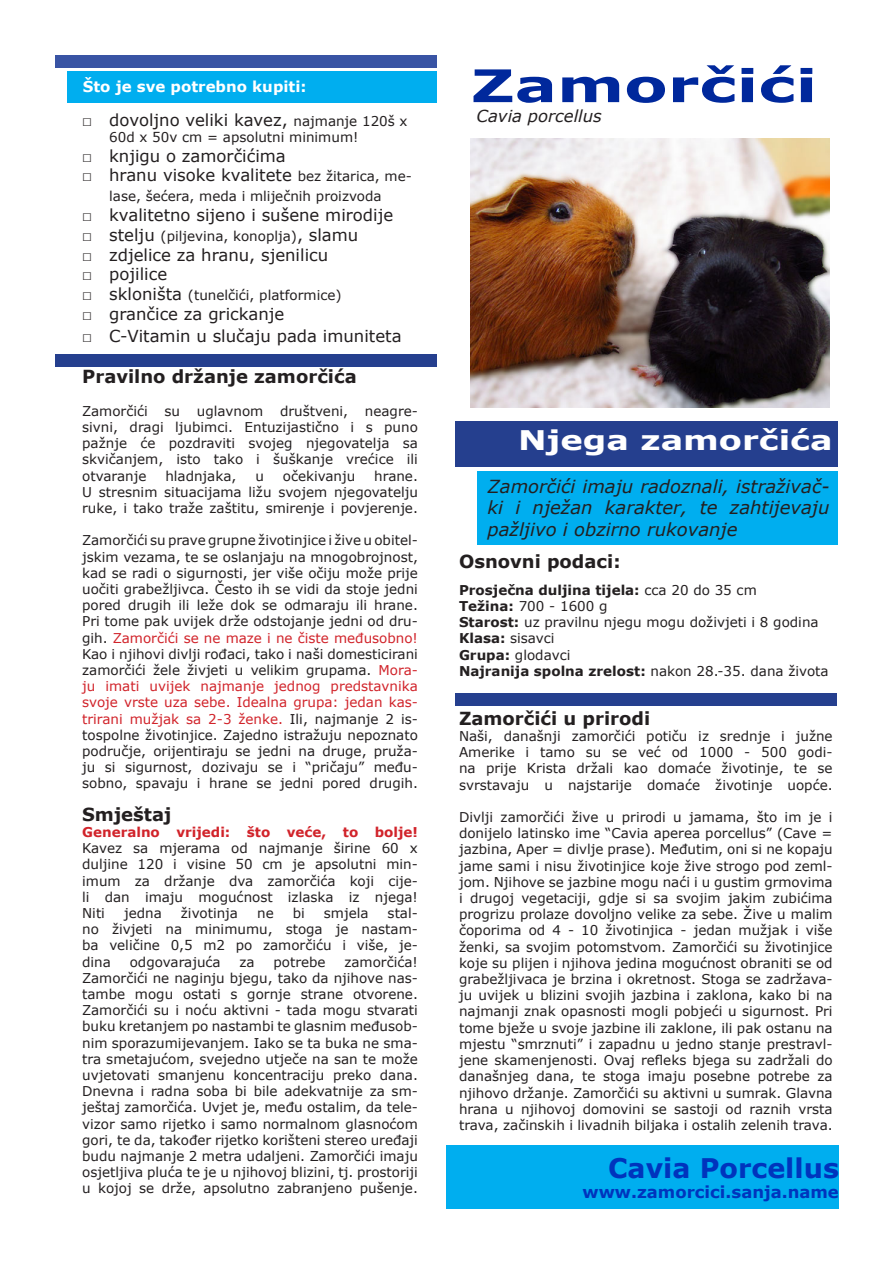
<style>
.page{position:relative;width:893px;height:1263px;background:#fff}
.page>*{position:absolute;margin:0;border:0;box-sizing:border-box;transform-origin:0 0}
.t1{font:700 45px "Verdana";color:#00289c;scale:1.41 1}
.t2{font:700 27px "Verdana";color:#fff;scale:1.25 1}
.t3{font:700 27px "Verdana";color:#0034bd}
.t4{font:italic 18px/21.6px "Verdana";color:#231f20;text-align:justify}
.t5{font:700 18px "Verdana";color:#231f20}
.t6{font:16.5px "Verdana";color:#231f20}
.t7{font:700 16.5px "Verdana";color:#0034bd}
.t8{font:italic 16.5px "Verdana";color:#231f20}
.t9{font:700 15px "Verdana";color:#fff}
.t10{font:13.5px/16.2px "Verdana";color:#231f20;text-align:justify}
.t11{font:700 13.5px "Verdana";color:#231f20}
.t12{font:700 13.5px "Verdana";color:#d1232a}
.s1{font-size:13.5px}
.s2{font-size:16.5px}
.s3{color:#d1232a}
.s4{font-weight:400}
.s5{font-weight:700}
</style>
<div class="page">
<div style="left:456px;top:421px;width:382px;height:45px;background:#253f8e"></div>
<div style="left:477px;top:471px;width:361px;height:74px;background:#00aeef"></div>
<div style="left:68px;top:71px;width:369px;height:32px;background:#00aeef"></div>
<div style="left:55px;top:55px;width:382px;height:12px;background:#3954a4"></div>
<div style="left:55px;top:355px;width:382px;height:12px;background:#253f8e"></div>
<div style="left:455px;top:693px;width:382px;height:12px;background:#253f8e"></div>
<div style="left:446px;top:1146px;width:393px;height:63px;background:#00aeef"></div>
<img style="left:471px;top:138px;width:358px;height:269px">
<p class="t9" style="left:83px;top:76px;width:225px">Što je sve potrebno kupiti:</p>
<p class="t6" style="left:82px;top:108px;width:327px">□ dovoljno veliki kavez, <span class="s1">najmanje 120š x</span></p>
<p class="t10" style="left:109px;top:129px;width:251px">60d x 50v cm = apsolutni minimum!</p>
<p class="t6" style="left:82px;top:144px;width:205px">□ knjigu o zamorčićima</p>
<p class="t6" style="left:82px;top:164px;width:331px">□ hranu visoke kvalitete <span class="s1">bez žitarica, me-</span></p>
<p class="t10" style="left:109px;top:188px;width:274px">lase, šećera, meda i mliječnih proizvoda</p>
<p class="t6" style="left:82px;top:204px;width:312px">□ kvalitetno sijeno i sušene mirodije</p>
<p class="t10" style="left:82px;top:228px;width:278px"><span class="s2">□ stelju</span> (piljevina, konoplja)<span class="s2">, slamu</span></p>
<p class="t6" style="left:82px;top:243px;width:248px">□ zdjelice za hranu, sjenilicu</p>
<p class="t6" style="left:82px;top:263px;width:86px">□ pojilice</p>
<p class="t10" style="left:82px;top:287px;width:261px"><span class="s2">□ skloništa</span> (tunelčići, platformice)</p>
<p class="t6" style="left:82px;top:303px;width:204px">□ grančice za grickanje</p>
<p class="t6" style="left:82px;top:324px;width:321px">□ C-Vitamin u slučaju pada imuniteta</p>
<p class="t5" style="left:82px;top:364px;width:276px">Pravilno držanje zamorčića</p>
<p class="t10" style="left:82px;top:403px;width:337px">Zamorčići su uglavnom društveni, neagre&shy;sivni, dragi ljubimci. Entuzijastično i s puno pažnje će pozdraviti svojeg njegovatelja sa skvičanjem, isto tako i šuškanje vrećice ili otvaranje</p>
<p class="t10" style="left:165px;top:467px;width:73px">hladnjaka,</p>
<p class="t10" style="left:255px;top:467px;width:10px">u</p>
<p class="t10" style="left:283px;top:467px;width:74px">očekivanju</p>
<p class="t10" style="left:374px;top:467px;width:45px">hrane.</p>
<p class="t10" style="left:82px;top:484px;width:337px">U stresnim situacijama ližu svojem njegovatelju ruke, i tako traže zaštitu, smirenje i povjerenje.</p>
<p class="t10" style="left:82px;top:532px;width:337px">Zamorčići su prave grupne životinjice i žive u obitel&shy;jskim vezama, te se oslanjaju na mnogobrojnost, kad se radi o sigurnosti, jer više očiju može prije uočiti grabežljivca. Često ih se vidi da stoje jedni pored drugih ili leže dok se odmaraju ili hrane.<br>Pri tome pak uvijek drže odstojanje jedni od dru&shy;gih. <span class="s3">Zamorčići se ne maze i ne čiste međusobno!</span></p>
<p class="t10" style="left:82px;top:646px;width:337px">Kao i njihovi divlji rođaci, tako i naši domesticirani zamorčići žele živjeti u velikim grupama. <span class="s3">Mora&shy;ju imati uvijek najmanje jednog predstavnika svoje vrste uza sebe. Idealna grupa: jedan kas&shy;trirani mužjak sa 2-3 ženke.</span> Ili, najmanje 2 is&shy;tospolne životinjice. Zajedno istražuju nepoznato područje, orijentiraju se jedni na druge, pruža&shy;ju si sigurnost, dozivaju se i “pričaju” među&shy;sobno, spavaju i hrane se jedni pored drugih.</p>
<p class="t5" style="left:82px;top:801px;width:91px">Smještaj</p>
<p class="t12" style="left:82px;top:822px;width:337px">Generalno vrijedi: što veće, to bolje!</p>
<p class="t10" style="left:82px;top:840px;width:337px">Kavez sa mjerama od najmanje širine 60 x duljine 120 i visine 50 cm je apsolutni min&shy;imum za držanje dva zamorčića koji cije&shy;li dan imaju mogućnost izlaska iz njega!</p>
<p class="t10" style="left:82px;top:905px;width:24px">Niti</p>
<p class="t10" style="left:124px;top:905px;width:39px">jedna</p>
<p class="t10" style="left:181px;top:905px;width:59px">životinja</p>
<p class="t10" style="left:257px;top:905px;width:18px">ne</p>
<p class="t10" style="left:293px;top:905px;width:14px">bi</p>
<p class="t10" style="left:324px;top:905px;width:46px">smjela</p>
<p class="t10" style="left:82px;top:905px;width:337px;text-indent:305px">stal&shy;no živjeti na minimumu, stoga je nastam&shy;ba veličine 0,5 m2 po zamorčiću i više, je&shy;dina</p>
<p class="t10" style="left:130px;top:953px;width:92px">odgovarajuća</p>
<p class="t10" style="left:239px;top:953px;width:17px">za</p>
<p class="t10" style="left:273px;top:953px;width:54px">potrebe</p>
<p class="t10" style="left:344px;top:953px;width:75px">zamorčića!</p>
<p class="t10" style="left:82px;top:970px;width:337px">Zamorčići ne naginju bjegu, tako da njihove nas&shy;tambe mogu ostati s gornje strane otvorene.</p>
<p class="t10" style="left:82px;top:1002px;width:337px">Zamorčići su i noću aktivni - tada mogu stvarati buku kretanjem po nastambi te glasnim međusob&shy;nim sporazumijevanjem. Iako se ta buka ne sma&shy;tra smetajućom, svejedno utječe na san te može uvjetovati smanjenu koncentraciju preko dana.<br>Dnevna i radna soba bi bile adekvatnije za sm&shy;ještaj zamorčića. Uvjet je, među ostalim, da tele&shy;vizor samo rijetko i samo normalnom glasnoćom gori, te da, također rijetko korišteni stereo uređaji budu najmanje 2 metra udaljeni. Zamorčići imaju osjetljiva pluća te je u njihovoj blizini, tj. prostoriji u kojoj se drže, apsolutno zabranjeno pušenje.</p>
<p class="t1" style="left:471px;top:54px;width:247px">Zamorčići</p>
<p class="t8" style="left:477px;top:105px;width:127px">Cavia porcellus</p>
<p class="t2" style="left:518px;top:421px;width:253px">Njega zamorčića</p>
<p class="t4" style="left:488px;top:475px;width:344px">Zamorčići imaju radoznali, istraživač&shy;ki i nježan karakter, te zahtijevaju pažljivo i obzirno rukovanje</p>
<p class="t5" style="left:459px;top:548px;width:163px">Osnovni podaci:</p>
<p class="t11" style="left:459px;top:580px;width:299px">Prosječna duljina tijela: <span class="s4">cca 20 do 35 cm</span></p>
<p class="t10" style="left:459px;top:598px;width:150px"><span class="s5">Težina:</span> 700 - 1600 g</p>
<p class="t10" style="left:459px;top:614px;width:361px"><span class="s5">Starost:</span> uz pravilnu njegu mogu doživjeti i 8 godina</p>
<p class="t10" style="left:459px;top:630px;width:113px"><span class="s5">Klasa:</span> sisavci<br><span class="s5">Grupa:</span> glodavci</p>
<p class="t11" style="left:459px;top:661px;width:371px">Najranija spolna zrelost: <span class="s4">nakon 28.-35. dana života</span></p>
<p class="t5" style="left:459px;top:705px;width:193px">Zamorčići u prirodi</p>
<p class="t10" style="left:459px;top:728px;width:375px">Naši, današnji zamorčići potiču iz srednje i južne Amerike i tamo su se već od 1000 - 500 godi&shy;na prije Krista držali kao domaće životinje, te se svrstavaju u najstarije domaće životinje uopće.</p>
<p class="t10" style="left:459px;top:809px;width:375px">Divlji zamorčići žive u prirodi u jamama, što im je i donijelo latinsko ime “Cavia aperea porcellus” (Cave = jazbina, Aper = divlje prase). Međutim, oni si ne kopaju jame sami i nisu životinjice koje žive strogo pod zeml&shy;jom. Njihove se jazbine mogu naći i u gustim grmovima i drugoj vegetaciji, gdje si sa svojim jakim zubićima progrizu prolaze dovoljno velike za sebe. Žive u malim čoporima od 4 - 10 životinjica - jedan mužjak i više ženki, sa svojim potomstvom. Zamorčići su životinjice koje su plijen i njihova jedina mogućnost obraniti se od grabežljivaca je brzina i okretnost. Stoga se zadržava&shy;ju uvijek u blizini svojih jazbina i zaklona, kako bi na najmanji znak opasnosti mogli pobjeći u sigurnost. Pri tome bježe u svoje jazbine ili zaklone, ili pak ostanu na mjestu “smrznuti” i zapadnu u jedno stanje prestravl&shy;jene skamenjenosti. Ovaj refleks bjega su zadržali do današnjeg dana, te stoga imaju posebne potrebe za njihovo držanje. Zamorčići su aktivni u sumrak. Glavna hrana u njihovoj domovini se sastoji od raznih vrsta trava, začinskih i livadnih biljaka i ostalih zelenih trava.</p>
<p class="t3" style="left:608px;top:1149px;width:232px">Cavia Porcellus</p>
<p class="t7" style="left:583px;top:1180px;width:258px">www.zamorcici.sanja.name</p>
</div>
